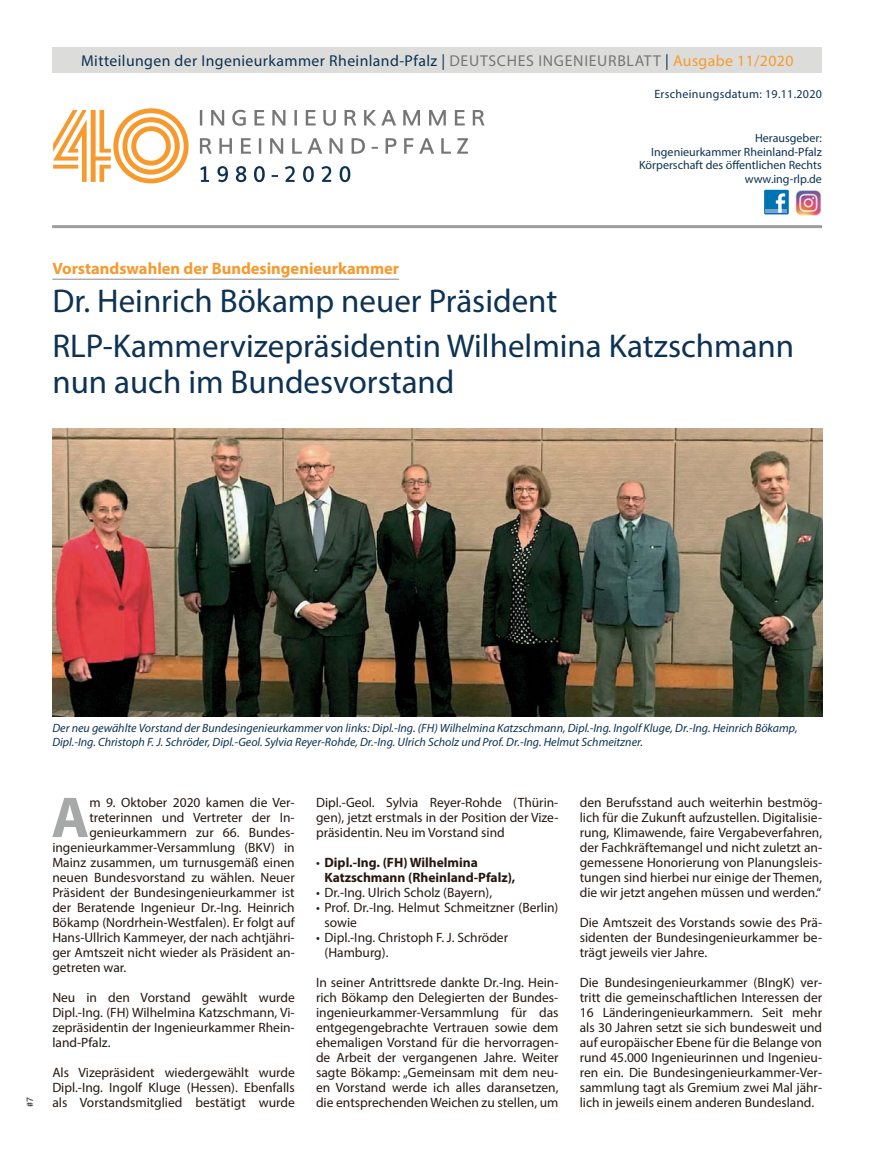
<style>
.page{position:relative;width:874px;height:1170px;background:#fff}
.page>*{position:absolute;margin:0;border:0;box-sizing:border-box;transform-origin:0 0}
.t1{font:700 58.05px "Myriad Pro";color:#a7a9a9}
.t2{font:33px/45px "Myriad Pro";color:#0d3253}
.t3{font:700 16.5px "Myriad Pro";color:#f79a2d}
.t4{font:15.75px "Myriad Pro";letter-spacing:.025em;color:#0d3253}
.t5{font:13.5px/15px "Myriad Pro";color:#261810;text-align:justify}
.t6{font:700 13.5px/15px "Myriad Pro";color:#261810}
.t7{font:italic 12px/13.5px "Myriad Pro";color:#0d3253}
.t8{font:12px/13.5px "Myriad Pro";color:#0d3253;text-align:right}
.t9{font:12px "Myriad Pro";letter-spacing:.025em;color:#0d3253}
.t10{font:9px "Helvetica Neue LT Std";color:#261810}
.s1{color:#757675}
.s2{color:#f79a2d}
.s3{font-weight:400}
</style>
<div class="page">
<div style="left:52px;top:47px;width:770px;height:25px;background:#dcdddb"></div>
<svg style="left:53px;top:108px;width:136px;height:75px"></svg>
<svg style="left:200px;top:110px;width:2px;height:15px"></svg>
<svg style="left:211px;top:110px;width:13px;height:15px"></svg>
<svg style="left:232px;top:110px;width:14px;height:16px"></svg>
<svg style="left:254px;top:110px;width:10px;height:15px"></svg>
<svg style="left:272px;top:110px;width:13px;height:15px"></svg>
<svg style="left:294px;top:110px;width:3px;height:15px"></svg>
<svg style="left:306px;top:110px;width:10px;height:15px"></svg>
<svg style="left:323px;top:110px;width:13px;height:16px"></svg>
<svg style="left:344px;top:110px;width:12px;height:15px"></svg>
<svg style="left:364px;top:110px;width:32px;height:15px"></svg>
<svg style="left:403px;top:110px;width:17px;height:15px"></svg>
<svg style="left:429px;top:110px;width:17px;height:15px"></svg>
<svg style="left:455px;top:110px;width:10px;height:15px"></svg>
<svg style="left:473px;top:110px;width:11px;height:15px"></svg>
<svg style="left:200px;top:138px;width:12px;height:16px"></svg>
<svg style="left:219px;top:138px;width:13px;height:16px"></svg>
<svg style="left:241px;top:138px;width:10px;height:16px"></svg>
<svg style="left:259px;top:138px;width:2px;height:16px"></svg>
<svg style="left:270px;top:138px;width:13px;height:16px"></svg>
<svg style="left:292px;top:138px;width:30px;height:16px"></svg>
<svg style="left:329px;top:138px;width:13px;height:16px"></svg>
<svg style="left:351px;top:138px;width:14px;height:16px"></svg>
<svg style="left:371px;top:147px;width:7px;height:2px"></svg>
<svg style="left:385px;top:138px;width:11px;height:16px"></svg>
<svg style="left:404px;top:138px;width:9px;height:16px"></svg>
<svg style="left:419px;top:138px;width:15px;height:16px"></svg>
<svg style="left:441px;top:138px;width:10px;height:16px"></svg>
<svg style="left:457px;top:138px;width:11px;height:16px"></svg>
<svg style="left:201px;top:166px;width:8px;height:16px"></svg>
<svg style="left:217px;top:166px;width:11px;height:16px"></svg>
<svg style="left:236px;top:166px;width:10px;height:16px"></svg>
<svg style="left:254px;top:166px;width:11px;height:16px"></svg>
<svg style="left:271px;top:175px;width:7px;height:2px"></svg>
<svg style="left:285px;top:166px;width:10px;height:16px"></svg>
<svg style="left:303px;top:166px;width:11px;height:16px"></svg>
<svg style="left:321px;top:166px;width:10px;height:16px"></svg>
<svg style="left:340px;top:166px;width:10px;height:16px"></svg>
<img style="left:794px;top:190px;width:28px;height:25px">
<hr style="left:52px;top:225px;width:770px;height:3px;background:#9c9e9e">
<hr style="left:52px;top:279px;width:347px;height:1px;background:#888a89">
<div style="left:764px;top:190px;width:25px;height:24px;background:#0073b3"></div>
<hr style="left:766px;top:209px;width:21px;height:4px;background:#79a2cf">
<svg style="left:776px;top:193px;width:9px;height:20px"></svg>
<img style="left:52px;top:428px;width:770px;height:289px">
<p class="t4" style="left:81px;top:54px;width:714px">Mitteilungen der Ingenieurkammer Rheinland-Pfalz | <span class="s1">DEUTSCHES INGENIEURBLATT</span> | <span class="s2">Ausgabe 11/2020</span></p>
<p class="t9" style="left:654px;top:90px;width:169px">Erscheinungsdatum: 19.11.2020</p>
<p class="t8" style="left:639px;top:133px;width:184px">Herausgeber:<br>Ingenieurkammer Rheinland-Pfalz<br>Körperschaft des öffentlichen Rechts www.ing-rlp.de</p>
<p class="t3" style="left:52px;top:262px;width:348px">Vorstandswahlen der Bundesingenieurkammer</p>
<h2 class="t2" style="left:52px;top:282px;width:743px">Dr. Heinrich Bökamp neuer Präsident<br>RLP-Kammervizepräsidentin Wilhelmina Katzschmann</h2>
<h2 class="t2" style="left:52px;top:363px;width:404px">nun auch im Bundesvorstand</h2>
<p class="t7" style="left:52px;top:722px;width:746px">Der neu gewählte Vorstand der Bundesingenieurkammer von links: Dipl.-Ing. (FH) Wilhelmina Katzschmann, Dipl.-Ing. Ingolf Kluge, Dr.-Ing. Heinrich Bökamp,<br>Dipl.-Ing. Christoph F. J. Schröder, Dipl.-Geol. Sylvia Reyer-Rohde, Dr.-Ing. Ulrich Scholz und Prof. Dr.-Ing. Helmut Schmeitzner.</p>
<p class="t10" style="left:25px;top:1107px;width:12px;rotate:-90deg">#7</p>
<h1 class="t1" style="left:51px;top:795px;width:40px">A</h1>
<p class="t5" style="left:89px;top:796px;width:207px">m 9. Oktober 2020 kamen die Ver-</p>
<p class="t5" style="left:89px;top:811px;width:207px">treterinnen und Vertreter der In-</p>
<p class="t5" style="left:89px;top:826px;width:207px">genieurkammern zur 66. Bundes-</p>
<p class="t5" style="left:52px;top:841px;width:244px">ingenieurkammer-Versammlung (BKV) in</p>
<p class="t5" style="left:52px;top:856px;width:244px">Mainz zusammen, um turnusgemäß einen</p>
<p class="t5" style="left:52px;top:871px;width:244px">neuen Bundesvorstand zu wählen. Neuer</p>
<p class="t5" style="left:52px;top:886px;width:244px">Präsident der Bundesingenieurkammer ist</p>
<p class="t5" style="left:52px;top:901px;width:244px">der Beratende Ingenieur Dr.-Ing. Heinrich</p>
<p class="t5" style="left:52px;top:916px;width:244px">Bökamp (Nordrhein-Westfalen). Er folgt auf</p>
<p class="t5" style="left:52px;top:931px;width:244px">Hans-Ullrich Kammeyer, der nach achtjähri-</p>
<p class="t5" style="left:52px;top:946px;width:244px">ger Amtszeit nicht wieder als Präsident an-</p>
<p class="t5" style="left:52px;top:961px;width:76px">getreten war.</p>
<p class="t5" style="left:52px;top:991px;width:244px">Neu in den Vorstand gewählt wurde Dipl.-Ing. (FH) Wilhelmina Katzschmann, Vi&shy;zepräsidentin der Ingenieurkammer Rhein&shy;land-Pfalz.</p>
<p class="t5" style="left:52px;top:1066px;width:244px">Als Vizepräsident wiedergewählt wurde Dipl.-Ing. Ingolf Kluge (Hessen). Ebenfalls als Vorstandsmitglied bestätigt wurde</p>
<p class="t5" style="left:316px;top:796px;width:244px">Dipl.-Geol. Sylvia Reyer-Rohde (Thürin&shy;gen), jetzt erstmals in der Position der Vize&shy;präsidentin. Neu im Vorstand sind</p>
<p class="t6" style="left:324px;top:856px;width:192px;text-indent:-9px"><span class="s3">•</span> Dipl.-Ing. (FH) Wilhelmina<br>Katzschmann (Rheinland-Pfalz),</p>
<p class="t5" style="left:316px;top:886px;width:178px">• Dr.-Ing. Ulrich Scholz (Bayern),</p>
<p class="t5" style="left:324px;top:901px;width:235px;text-indent:-9px">• Prof. Dr.-Ing. Helmut Schmeitzner (Berlin) sowie</p>
<p class="t5" style="left:324px;top:931px;width:185px;text-indent:-9px">• Dipl.-Ing. Christoph F. J. Schröder (Hamburg).</p>
<p class="t5" style="left:316px;top:976px;width:244px">In seiner Antrittsrede dankte Dr.-Ing. Hein&shy;rich Bökamp den Delegierten der Bundes&shy;ingenieurkammer-Versammlung für das entgegengebrachte Vertrauen sowie dem ehemaligen Vorstand für die hervorragen&shy;de Arbeit der vergangenen Jahre. Weiter sagte Bökamp: „Gemeinsam mit dem neu&shy;en Vorstand werde ich alles daransetzen, die entsprechenden Weichen zu stellen, um</p>
<p class="t5" style="left:580px;top:796px;width:244px">den Berufsstand auch weiterhin bestmög&shy;lich für die Zukunft aufzustellen. Digitalisie&shy;rung, Klimawende, faire Vergabeverfahren, der Fachkräftemangel und nicht zuletzt an&shy;gemessene Honorierung von Planungsleis&shy;tungen sind hierbei nur einige der Themen, die wir jetzt angehen müssen und werden.“</p>
<p class="t5" style="left:580px;top:916px;width:244px">Die Amtszeit des Vorstands sowie des Prä&shy;sidenten der Bundesingenieurkammer be&shy;trägt jeweils vier Jahre.</p>
<p class="t5" style="left:580px;top:976px;width:244px">Die Bundesingenieurkammer (BIngK) ver&shy;tritt die gemeinschaftlichen Interessen der 16 Länderingenieurkammern. Seit mehr als 30 Jahren setzt sie sich bundesweit und auf europäischer Ebene für die Belange von rund 45.000 Ingenieurinnen und Ingenieu&shy;ren ein. Die Bundesingenieurkammer-Ver&shy;sammlung tagt als Gremium zwei Mal jähr&shy;lich in jeweils einem anderen Bundesland.</p>
</div>
